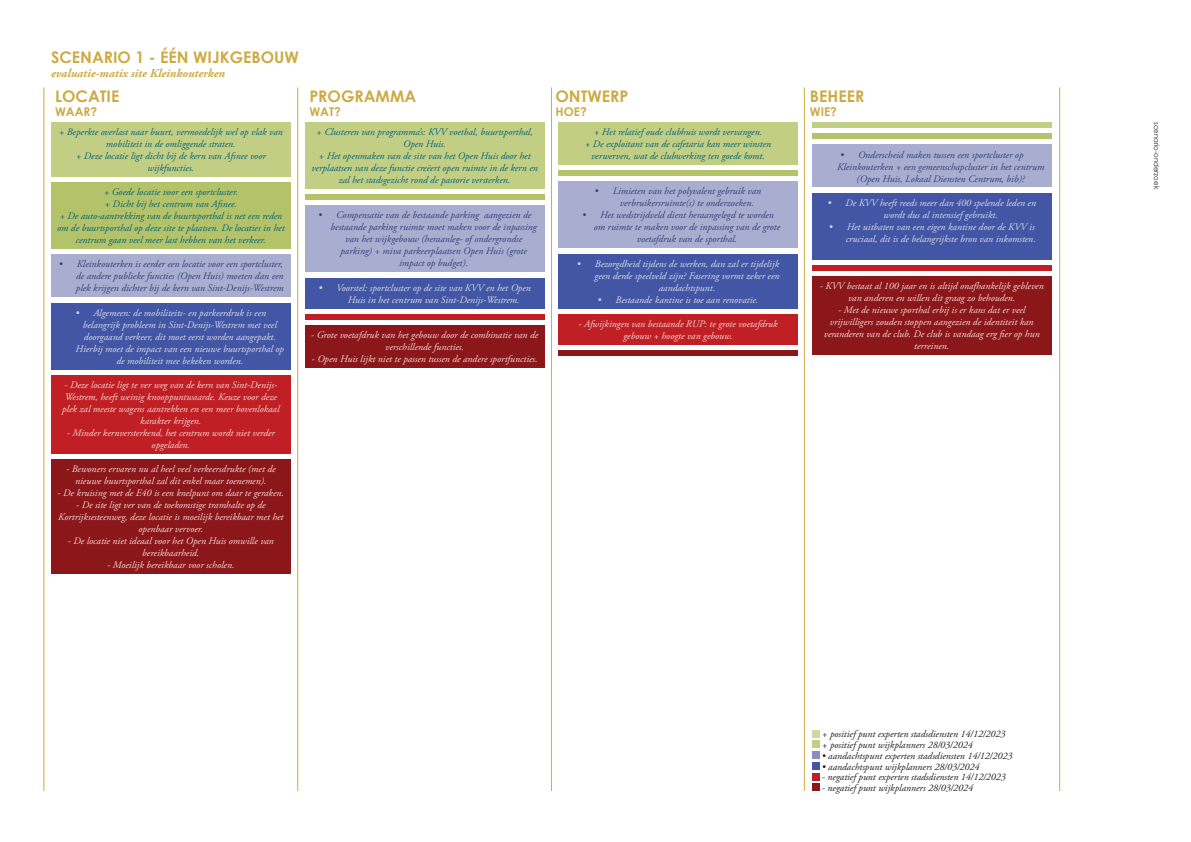
<style>
.page{position:relative;width:1191px;height:842px;background:#fff}
.page>*{position:absolute;margin:0;border:0;box-sizing:border-box;transform-origin:0 0}
.Title_01_-_without_numbers{font:700 16px "Century Gothic";color:#cdaa43}
.Caption_large{font:italic 700 12px "Adobe Garamond Pro";color:#cdaa43}
.Body_text{font:700 12px "Century Gothic";color:#cdaa43}
.t1{font:italic 10px/12px "Adobe Garamond Pro";color:#f3d4d1;text-align:center}
.t2{font:italic 10px/12px "Adobe Garamond Pro";color:#076576;text-align:center}
.t3{font:italic 10px/12px "Adobe Garamond Pro";color:#33407b}
.t4{font:italic 10px/12px "Adobe Garamond Pro";color:#d6d9e7}
.t5{font:italic 10px "Adobe Garamond Pro";color:#231f20}
.t6{font:7px "Century Gothic";color:#231f20}
</style>
<div class="page">
<hr style="left:297px;top:87px;width:1px;height:704px;background:#cdaa43">
<hr style="left:43px;top:87px;width:1px;height:704px;background:#cdaa43">
<hr style="left:551px;top:87px;width:1px;height:704px;background:#cdaa43">
<hr style="left:804px;top:87px;width:1px;height:704px;background:#cdaa43">
<hr style="left:1059px;top:87px;width:1px;height:704px;background:#cdaa43">
<div style="left:812px;top:730px;width:7px;height:7px;background:#cfd9a1"></div>
<div style="left:812px;top:741px;width:7px;height:7px;background:#c3ce85"></div>
<div style="left:812px;top:751px;width:7px;height:8px;background:#888ebe"></div>
<div style="left:812px;top:762px;width:7px;height:7px;background:#4256a5"></div>
<div style="left:812px;top:773px;width:7px;height:7px;background:#c02025"></div>
<div style="left:812px;top:784px;width:7px;height:7px;background:#8b171b"></div>
<div style="left:305px;top:206px;width:239px;height:66px;background:#a9aed0"></div>
<div style="left:51px;top:254px;width:240px;height:43px;background:#a9aed0"></div>
<div style="left:51px;top:122px;width:240px;height:54px;background:#c3ce85"></div>
<div style="left:305px;top:122px;width:239px;height:66px;background:#c3ce85"></div>
<div style="left:51px;top:375px;width:240px;height:79px;background:#c02025"></div>
<div style="left:305px;top:314px;width:239px;height:6px;background:#c02025"></div>
<div style="left:305px;top:278px;width:239px;height:30px;background:#4256a5"></div>
<div style="left:51px;top:303px;width:240px;height:66px;background:#4256a5"></div>
<div style="left:51px;top:182px;width:240px;height:67px;background:#b4c369"></div>
<div style="left:51px;top:459px;width:240px;height:115px;background:#8b171b"></div>
<div style="left:305px;top:325px;width:239px;height:43px;background:#8b171b"></div>
<div style="left:305px;top:194px;width:239px;height:6px;background:#b4c369"></div>
<div style="left:558px;top:122px;width:239px;height:42px;background:#c3ce85"></div>
<div style="left:558px;top:314px;width:240px;height:31px;background:#c02025"></div>
<div style="left:558px;top:181px;width:239px;height:67px;background:#a9aed0"></div>
<div style="left:812px;top:145px;width:239px;height:42px;background:#a9aed0"></div>
<div style="left:812px;top:265px;width:239px;height:6px;background:#c02025"></div>
<div style="left:812px;top:122px;width:239px;height:6px;background:#c3ce85"></div>
<div style="left:558px;top:254px;width:240px;height:54px;background:#4256a5"></div>
<div style="left:812px;top:193px;width:239px;height:66px;background:#4256a5"></div>
<div style="left:812px;top:276px;width:239px;height:79px;background:#8b171b"></div>
<div style="left:558px;top:170px;width:239px;height:6px;background:#b4c369"></div>
<div style="left:812px;top:133px;width:239px;height:6px;background:#b4c369"></div>
<div style="left:558px;top:350px;width:239px;height:6px;background:#8b171b"></div>
<p class="Title_01_-_without_numbers" style="left:51px;top:45px;width:249px">SCENARIO 1 - ÉÉN WIJKGEBOUW</p>
<p class="Caption_large" style="left:51px;top:67px;width:176px">evaluatie-matix site Kleinkouterken</p>
<p class="Title_01_-_without_numbers" style="left:55px;top:84px;width:66px">LOCATIE</p>
<p class="Body_text" style="left:55px;top:102px;width:44px">WAAR?</p>
<p class="t2" style="left:59px;top:126px;width:226px">+ Beperkte overlast naar buurt, vermoedelijk wel op vlak van mobiliteit in de omliggende straten.</p>
<p class="t2" style="left:76px;top:150px;width:191px">+ Deze locatie ligt dicht bij de kern van Afsnee voor wijkfuncties.</p>
<p class="t2" style="left:104px;top:186px;width:136px">+ Goede locatie voor een sportcluster.</p>
<p class="t2" style="left:105px;top:198px;width:134px">+ Dicht bij het centrum van Afsnee.</p>
<p class="t2" style="left:57px;top:210px;width:229px">+ De auto-aantrekking van de buurtsporthal is net een reden om de buurtsporthal op deze site te plaatsen. De locaties in het centrum gaan veel meer last hebben van het verkeer.</p>
<p class="Title_01_-_without_numbers" style="left:309px;top:84px;width:108px">PROGRAMMA</p>
<p class="Body_text" style="left:309px;top:102px;width:33px">WAT?</p>
<p class="t2" style="left:316px;top:126px;width:218px">+ Clusteren van programma’s: KVV voetbal, buurtsporthal,<br>Open Huis.</p>
<p class="t2" style="left:311px;top:150px;width:228px">+ Het openmaken van de site van het Open Huis door het verplaatsen van deze functie creëert open ruimte in de kern en zal het stadsgezicht rond de pastorie versterken.</p>
<p class="t3" style="left:318px;top:210px;width:214px">• Compensatie van de bestaande parking aangezien de</p>
<p class="t3" style="left:330px;top:222px;width:208px">bestaande parking ruimte moet maken voor de inpassing</p>
<p class="t3" style="left:345px;top:234px;width:178px">van het wijkgebouw (heraanleg- of ondergrondse</p>
<p class="t3" style="left:340px;top:246px;width:188px">parking) + miva parkeerplaatsen Open Huis (grote</p>
<p class="t3" style="left:59px;top:258px;width:226px">• Kleinkouterken is eerder een locatie voor een sportcluster,</p>
<p class="t3" style="left:399px;top:258px;width:70px">impact op budget).</p>
<p class="t3" style="left:76px;top:270px;width:209px">de andere publieke functies (Open Huis) moeten dan een plek krijgen dichter bij de kern van Sint-Denijs-Westrem</p>
<p class="t4" style="left:348px;top:282px;width:185px;text-indent:-29px">• Voorstel: sportcluster op de site van KVV en het Open<br>Huis in het centrum van Sint-Denijs-Westrem.</p>
<p class="t4" style="left:75px;top:307px;width:192px">• Algemeen: de mobiliteits- en parkeerdruk is een</p>
<p class="t4" style="left:83px;top:319px;width:195px">belangrijk probleem in Sint-Denijs-Westrem met veel</p>
<p class="t4" style="left:84px;top:331px;width:194px">doorgaand verkeer, dit moet eerst worden aangepakt.</p>
<p class="t4" style="left:76px;top:343px;width:210px">Hierbij moet de impact van een nieuwe buurtsporthal op</p>
<p class="t4" style="left:116px;top:355px;width:128px">de mobiliteit mee bekeken worden.</p>
<p class="t1" style="left:62px;top:379px;width:219px">- Deze locatie ligt te ver weg van de kern van Sint-Denijs-Westrem, heeft weinig knooppuntwaarde. Keuze voor deze plek zal meeste wagens aantrekken en een meer bovenlokaal karakter krijgen.</p>
<p class="t1" style="left:67px;top:427px;width:210px">- Minder kernversterkend, het centrum wordt niet verder opgeladen.</p>
<p class="t1" style="left:66px;top:463px;width:211px">- Bewoners ervaren nu al heel veel verkeersdrukte (met de nieuwe buurtsporthal zal dit enkel maar toenemen).</p>
<p class="t1" style="left:58px;top:487px;width:228px">- De kruising met de E40 is een knelpunt om daar te geraken.</p>
<p class="t1" style="left:58px;top:499px;width:227px">- De site ligt ver van de toekomstige tramhalte op de<br>Kortrijksesteenweg, deze locatie is moeilijk bereikbaar met het openbaar vervoer.</p>
<p class="t1" style="left:68px;top:535px;width:208px">- De locatie niet ideaal voor het Open Huis omwille van bereikbaarheid.</p>
<p class="t1" style="left:107px;top:559px;width:129px">- Moeilijk bereikbaar voor scholen.</p>
<p class="t1" style="left:311px;top:329px;width:229px">- Grote voetafdruk van het gebouw door de combinatie van de verschillende functies.</p>
<p class="t1" style="left:312px;top:353px;width:227px">- Open Huis lijkt niet te passen tussen de andere sportfuncties.</p>
<p class="Title_01_-_without_numbers" style="left:555px;top:84px;width:74px">ONTWERP</p>
<p class="Body_text" style="left:555px;top:102px;width:33px">HOE?</p>
<p class="t2" style="left:594px;top:126px;width:170px">+ Het relatief oude clubhuis wordt vervangen.</p>
<p class="t2" style="left:585px;top:138px;width:188px">+ De exploitant van de cafetaria kan meer winsten verwerven, wat de clubwerking ten goede komt.</p>
<p class="t3" style="left:620px;top:186px;width:143px;text-indent:-25px">• Limieten van het polyvalent gebruik van verbruikersruimte(s) te onderzoeken.</p>
<p class="t3" style="left:582px;top:210px;width:193px">• Het wedstrijdveld dient heraangelegd te worden</p>
<p class="t3" style="left:593px;top:222px;width:188px">om ruimte te maken voor de inpassing van de grote</p>
<p class="t3" style="left:637px;top:234px;width:102px">voetafdruk van de sporthal.</p>
<p class="t4" style="left:577px;top:258px;width:204px">• Bezorgdheid tijdens de werken, dan zal er tijdelijk</p>
<p class="t4" style="left:594px;top:270px;width:186px">geen derde speelveld zijn? Fasering vormt zeker een</p>
<p class="t4" style="left:659px;top:282px;width:58px">aandachtspunt.</p>
<p class="t4" style="left:597px;top:294px;width:162px">• Bestaande kantine is toe aan renovatie.</p>
<p class="t1" style="left:578px;top:318px;width:201px">- Afwijkingen van bestaande RUP: te grote voetafdruk gebouw + hoogte van gebouw.</p>
<p class="Title_01_-_without_numbers" style="left:810px;top:84px;width:56px">BEHEER</p>
<p class="Body_text" style="left:810px;top:102px;width:29px">WIE?</p>
<p class="t3" style="left:840px;top:149px;width:185px">• Onderscheid maken tussen een sportcluster op</p>
<p class="t3" style="left:837px;top:161px;width:209px">Kleinkouterken + een gemeenschapcluster in het centrum</p>
<p class="t3" style="left:856px;top:173px;width:170px">(Open Huis, Lokaal Diensten Centrum, bib)?</p>
<p class="t4" style="left:883px;top:197px;width:154px;text-indent:-56px">• De KVV heeft reeds meer dan 400 spelende leden en wordt dus al intensief gebruikt.</p>
<p class="t4" style="left:828px;top:221px;width:208px;text-align:right">• Het uitbaten van een eigen kantine door de KVV is cruciaal, dit is de belangrijkste bron van inkomsten.</p>
<p class="t1" style="left:820px;top:280px;width:225px">- KVV bestaat al 100 jaar en is altijd onafhankelijk gebleven van anderen en willen dit graag zo behouden.</p>
<p class="t1" style="left:824px;top:304px;width:217px">- Met de nieuwe sporthal erbij is er kans dat er veel vrijwilligers zouden stoppen aangezien de identiteit kan veranderen van de club. De club is vandaag erg fier op hun terreinen.</p>
<p class="t5" style="left:822px;top:728px;width:185px">+ positief punt experten stadsdiensten 14/12/2023</p>
<p class="t5" style="left:822px;top:750px;width:192px">• aandachtspunt experten stadsdiensten 14/12/2023</p>
<p class="t5" style="left:822px;top:760px;width:159px">• aandachtspunt wijkplanners 28/03/2024</p>
<p class="t5" style="left:822px;top:771px;width:185px">- negatief punt experten stadsdiensten 14/12/2023</p>
<p class="t5" style="left:822px;top:782px;width:153px">- negatief punt wijkplanners 28/03/2024</p>
<p class="t5" style="left:822px;top:739px;width:152px">+ positief punt wijkplanners 28/03/2024</p>
<p class="t6" style="left:1161px;top:122px;width:69px;rotate:90deg">scenario-onderzoek</p>
</div>
